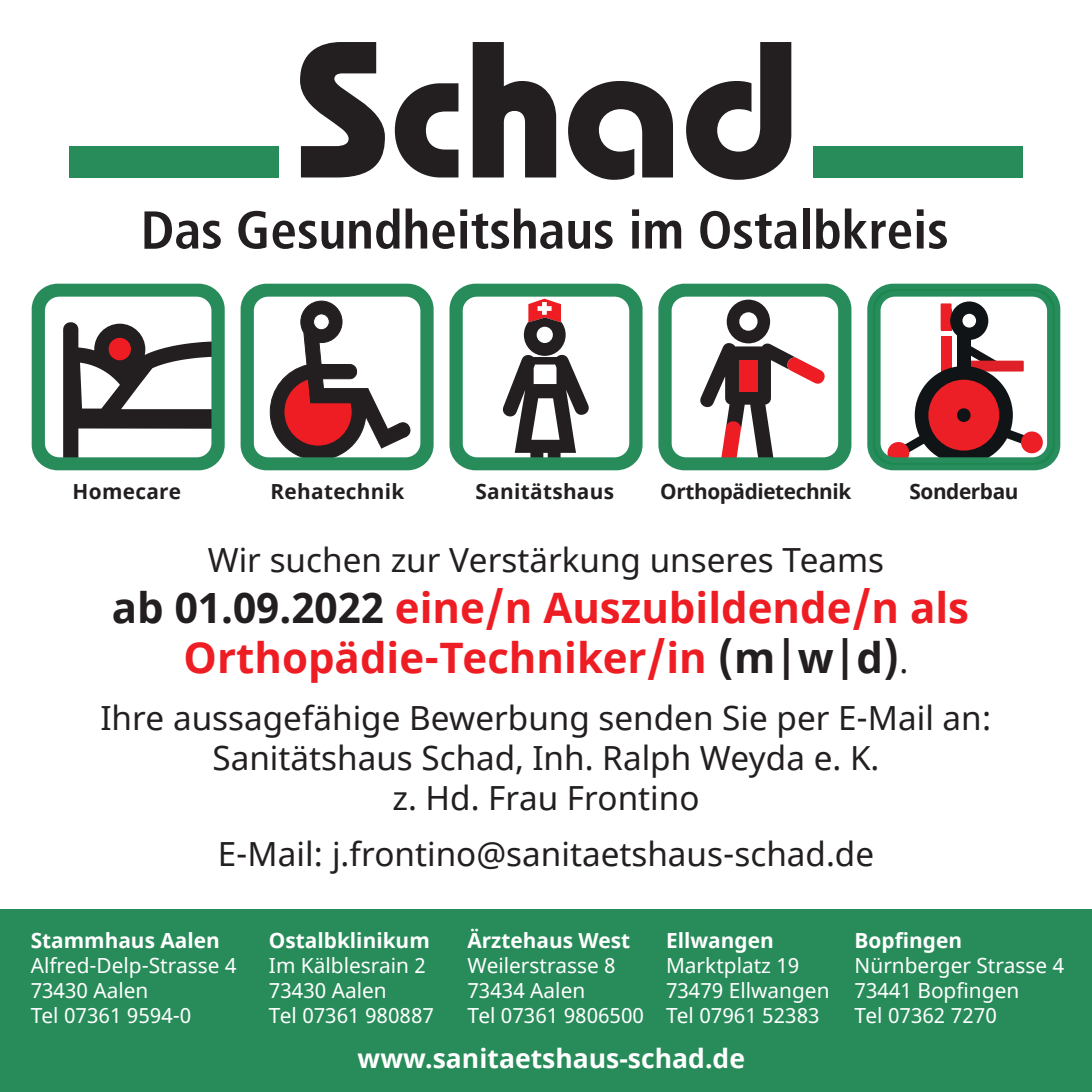
<style>
.page{position:relative;width:1092px;height:1092px;background:#fff}
.page>*{position:absolute;margin:0;border:0;box-sizing:border-box;transform-origin:0 0}
.t1{font:700 42px/50.4px "Noto Sans";color:#ee1d23;text-align:center}
.t2{font:33.25px/39.9px "Noto Sans";color:#231f20;text-align:center}
.t3{font:700 26.6px "Noto Sans UI";color:#fff}
.t4{font:20.65px/24.8px "Noto Sans";color:#fff}
.t5{font:700 20.65px "Noto Sans";color:#fff}
.t6{font:700 20.65px "Noto Sans UI";letter-spacing:.015em;color:#231f20}
.t7{font:700 20.65px "Noto Sans UI";letter-spacing:-.02em;color:#231f20}
.s1{color:#231f20}
.s2{font-weight:400;font-size:33.25px;color:#231f20}
</style>
<div class="page">
<div style="left:0;top:909px;width:1091px;height:182px;background:#288c5a"></div>
<svg style="left:300px;top:42px;width:85px;height:135px"></svg>
<svg style="left:395px;top:83px;width:63px;height:94px"></svg>
<svg style="left:472px;top:42px;width:84px;height:135px"></svg>
<svg style="left:568px;top:81px;width:105px;height:99px"></svg>
<svg style="left:686px;top:42px;width:105px;height:138px"></svg>
<svg style="left:238px;top:211px;width:28px;height:38px"></svg>
<svg style="left:272px;top:220px;width:71px;height:29px"></svg>
<svg style="left:349px;top:208px;width:50px;height:41px"></svg>
<svg style="left:405px;top:208px;width:49px;height:41px"></svg>
<div style="left:460px;top:209px;width:7px;height:7px;background:#231f20"></div>
<div style="left:460px;top:221px;width:7px;height:27px;background:#231f20"></div>
<svg style="left:471px;top:208px;width:91px;height:41px"></svg>
<svg style="left:568px;top:220px;width:44px;height:29px"></svg>
<svg style="left:144px;top:211px;width:77px;height:38px"></svg>
<div style="left:632px;top:209px;width:7px;height:7px;background:#231f20"></div>
<div style="left:632px;top:221px;width:6px;height:27px;background:#231f20"></div>
<svg style="left:645px;top:220px;width:36px;height:28px"></svg>
<svg style="left:700px;top:211px;width:96px;height:38px"></svg>
<div style="left:802px;top:208px;width:7px;height:40px;background:#231f20"></div>
<svg style="left:816px;top:208px;width:95px;height:41px"></svg>
<div style="left:916px;top:209px;width:7px;height:7px;background:#231f20"></div>
<div style="left:916px;top:221px;width:7px;height:27px;background:#231f20"></div>
<svg style="left:929px;top:220px;width:17px;height:29px"></svg>
<div style="left:69px;top:146px;width:210px;height:31px;background:#288c5a"></div>
<div style="left:813px;top:146px;width:209px;height:32px;background:#288c5a"></div>
<svg style="left:32px;top:284px;width:193px;height:186px"></svg>
<svg style="left:240px;top:284px;width:193px;height:186px"></svg>
<svg style="left:449px;top:284px;width:193px;height:186px"></svg>
<svg style="left:658px;top:284px;width:193px;height:186px"></svg>
<svg style="left:867px;top:284px;width:193px;height:186px"></svg>
<div style="left:962px;top:314px;width:13px;height:13px;background:#fff;border-radius:50%"></div>
<div style="left:956px;top:408px;width:14px;height:14px;background:#111416;border-radius:50%"></div>
<p class="t6" style="left:73px;top:477px;width:110px">Homecare</p>
<p class="t6" style="left:270px;top:477px;width:135px">Rehatechnik</p>
<p class="t6" style="left:475px;top:477px;width:140px">Sanitätshaus</p>
<p class="t7" style="left:660px;top:477px;width:192px">Orthopädietechnik</p>
<p class="t7" style="left:909px;top:477px;width:110px">Sonderbau</p>
<h2 class="t2" style="left:208px;top:541px;width:678px">Wir suchen zur Verstärkung unseres Teams</h2>
<h1 class="t1" style="left:112px;top:583px;width:858px"><span class="s1">ab 01.09.2022</span> eine/n Auszubildende/n als<br>Orthopädie-Techniker/in <span class="s1">(m|w|d)</span><span class="s2">.</span></h1>
<h2 class="t2" style="left:100px;top:699px;width:892px">Ihre aussagefähige Bewerbung senden Sie per E-Mail an:<br>Sanitätshaus Schad, Inh. Ralph Weyda e. K.<br>z. Hd. Frau Frontino</h2>
<h2 class="t2" style="left:218px;top:835px;width:657px">E-Mail: j.frontino@sanitaetshaus-schad.de</h2>
<p class="t5" style="left:31px;top:925px;width:190px">Stammhaus Aalen</p>
<p class="t4" style="left:31px;top:953px;width:207px">Alfred-Delp-Strasse 4<br>73430 Aalen<br>Tel 07361 9594-0</p>
<p class="t5" style="left:269px;top:925px;width:162px">Ostalbklinikum</p>
<p class="t4" style="left:269px;top:953px;width:167px">Im Kälblesrain 2<br>73430 Aalen<br>Tel 07361 980887</p>
<p class="t5" style="left:467px;top:925px;width:164px">Ärztehaus West</p>
<p class="t4" style="left:467px;top:953px;width:178px">Weilerstrasse 8<br>73434 Aalen<br>Tel 07361 9806500</p>
<p class="t5" style="left:666px;top:925px;width:109px">Ellwangen</p>
<p class="t4" style="left:666px;top:953px;width:165px">Marktplatz 19<br>73479 Ellwangen<br>Tel 07961 52383</p>
<p class="t3" style="left:357px;top:1039px;width:389px">www.sanitaetshaus-schad.de</p>
<p class="t5" style="left:854px;top:925px;width:109px">Bopfingen</p>
<p class="t4" style="left:854px;top:953px;width:211px">Nürnberger Strasse 4<br>73441 Bopfingen<br>Tel 07362 7270</p>
</div>
